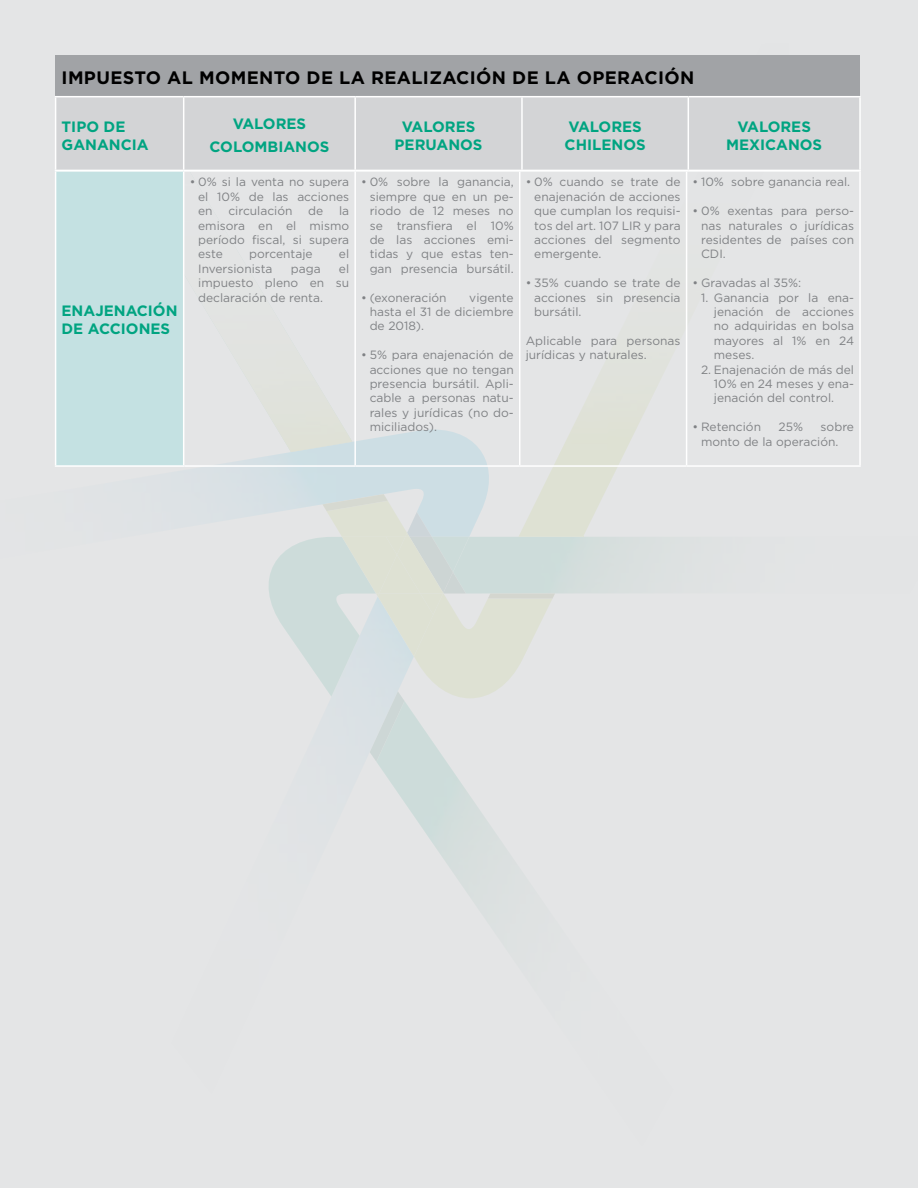
<style>
.page{position:relative;width:918px;height:1188px;background:#e4e5e6}
.page>*{position:absolute;margin:0;border:0;box-sizing:border-box;transform-origin:0 0}
.t1{font:700 18px "Gotham";letter-spacing:.02em;color:#000}
.t2{font:700 15px/18px "Gotham";color:#00a481}
.t3{font:12px/14.4px "Gotham";color:#808285;text-align:justify}
</style>
<div class="page">
<img style="left:184px;top:430px;width:305px;height:87px">
<img style="left:520px;top:172px;width:142px;height:365px">
<img style="left:184px;top:172px;width:168px;height:280px">
<img style="left:291px;top:442px;width:61px;height:10px">
<img style="left:322px;top:501px;width:231px;height:197px">
<img style="left:322px;top:504px;width:116px;height:153px">
<img style="left:342px;top:537px;width:37px;height:57px">
<img style="left:379px;top:537px;width:7px;height:57px">
<img style="left:405px;top:533px;width:38px;height:82px">
<img style="left:386px;top:537px;width:58px;height:57px">
<img style="left:397px;top:537px;width:46px;height:57px">
<img style="left:488px;top:593px;width:2px;height:6px">
<svg style="left:490px;top:593px;width:65px;height:6px"></svg>
<img style="left:370px;top:691px;width:35px;height:71px">
<img style="left:322px;top:494px;width:66px;height:17px">
<div style="left:56px;top:171px;width:128px;height:295px;background:#c4e1e2"></div>
<hr style="left:55px;top:170px;width:129px;height:2px;background:#fff">
<hr style="left:184px;top:170px;width:171px;height:2px;background:#fff">
<hr style="left:355px;top:170px;width:165px;height:2px;background:#fff">
<hr style="left:520px;top:170px;width:167px;height:2px;background:#fff">
<hr style="left:519px;top:172px;width:1px;height:293px;background:#fff">
<hr style="left:687px;top:170px;width:174px;height:2px;background:#fff">
<hr style="left:686px;top:172px;width:1px;height:293px;background:#fff">
<hr style="left:859px;top:172px;width:2px;height:293px;background:#fff">
<hr style="left:355px;top:465px;width:165px;height:2px;background:#fff">
<hr style="left:520px;top:465px;width:167px;height:2px;background:#fff">
<hr style="left:687px;top:465px;width:174px;height:2px;background:#fff">
<hr style="left:55px;top:172px;width:1px;height:293px;background:#fff">
<hr style="left:183px;top:172px;width:1px;height:293px;background:#fff">
<hr style="left:55px;top:465px;width:129px;height:2px;background:#fff">
<hr style="left:354px;top:172px;width:2px;height:293px;background:#fff">
<hr style="left:184px;top:465px;width:171px;height:2px;background:#fff">
<div style="left:56px;top:55px;width:804px;height:42px;background:#a1a3a6"></div>
<div style="left:57px;top:98px;width:802px;height:71px;background:#d3d4d6"></div>
<hr style="left:183px;top:97px;width:1px;height:73px;background:#fff">
<hr style="left:354px;top:97px;width:2px;height:73px;background:#fff">
<hr style="left:521px;top:97px;width:2px;height:73px;background:#fff">
<hr style="left:688px;top:97px;width:1px;height:73px;background:#fff">
<hr style="left:55px;top:96px;width:129px;height:1px;background:#fff">
<hr style="left:55px;top:97px;width:1px;height:73px;background:#fff">
<hr style="left:184px;top:96px;width:171px;height:1px;background:#fff">
<hr style="left:355px;top:96px;width:167px;height:1px;background:#fff">
<hr style="left:522px;top:96px;width:166px;height:1px;background:#fff">
<hr style="left:688px;top:96px;width:173px;height:1px;background:#fff">
<hr style="left:859px;top:97px;width:2px;height:73px;background:#fff">
<h1 class="t1" style="left:62px;top:67px;width:634px">IMPUESTO AL MOMENTO DE LA REALIZACIÓN DE LA OPERACIÓN</h1>
<p class="t2" style="left:62px;top:117px;width:65px">TI PO DE<br>GANANCIA</p>
<p class="t2" style="left:233px;top:114px;width:22px">VALOR</p>
<p class="t2" style="left:287px;top:114px;width:21px">ES</p>
<p class="t2" style="left:402px;top:117px;width:22px">VALOR</p>
<p class="t2" style="left:456px;top:117px;width:21px">ES</p>
<p class="t2" style="left:395px;top:135px;width:33px">PERUANO</p>
<p class="t2" style="left:473px;top:135px;width:11px">S</p>
<p class="t2" style="left:565px;top:117px;width:82px;text-align:right">ES<br>CHILENOS</p>
<p class="t2" style="left:737px;top:117px;width:22px">VALOR</p>
<p class="t2" style="left:791px;top:117px;width:21px">ES</p>
<p class="t2" style="left:568px;top:117px;width:22px">VALOR</p>
<p class="t2" style="left:726px;top:135px;width:46px">MEXICANO</p>
<p class="t2" style="left:813px;top:135px;width:11px">S</p>
<p class="t2" style="left:210px;top:138px;width:23px">COLOMBIANO</p>
<p class="t2" style="left:320px;top:138px;width:11px">S</p>
<p class="t2" style="left:62px;top:302px;width:64px;text-indent:34px">JENACIÓN<br>DE ACCION</p>
<p class="t2" style="left:62px;top:302px;width:12px">ENA</p>
<p class="t2" style="left:151px;top:320px;width:21px">ES</p>
<p class="t3" style="left:198px;top:175px;width:152px;text-indent:-9px">• 0% si la venta no supera el 10% de las acciones en</p>
<p class="t3" style="left:228px;top:204px;width:66px">circulación</p>
<p class="t3" style="left:308px;top:204px;width:17px">de</p>
<p class="t3" style="left:198px;top:204px;width:153px;text-indent:141px">la emisora en el mismo período fiscal, si supera este</p>
<p class="t3" style="left:249px;top:247px;width:65px">porcentaje</p>
<p class="t3" style="left:339px;top:247px;width:12px">el</p>
<p class="t3" style="left:198px;top:261px;width:76px">Inversionista</p>
<p class="t3" style="left:291px;top:261px;width:31px">paga</p>
<p class="t3" style="left:198px;top:261px;width:152px;text-indent:141px">el impuesto pleno en su declaración de renta.</p>
<p class="t3" style="left:370px;top:175px;width:146px;text-indent:-9px">• 0% sobre la ganancia, siempre que en un pe&shy;riodo de 12 meses no se transfiera el 10% de las acciones emi&shy;tidas y que estas ten&shy;gan presencia bursátil.</p>
<p class="t3" style="left:361px;top:290px;width:87px">• (exoneración</p>
<p class="t3" style="left:370px;top:290px;width:146px;text-indent:100px">vigente hasta el 31 de diciembre de 2018).</p>
<p class="t3" style="left:370px;top:348px;width:146px;text-indent:-9px">• 5% para enajenación de acciones que no tengan presencia bursátil. Apli&shy;cable a personas natu&shy;rales y jurídicas (no do&shy;miciliados).</p>
<p class="t3" style="left:534px;top:175px;width:148px;text-indent:-9px">• 0% cuando se trate de enajenación de acciones que cumplan los requisi&shy;tos del art. 107 LIR y para acciones del segmento emergente.</p>
<p class="t3" style="left:534px;top:276px;width:148px;text-indent:-9px">• 35% cuando se trate de acciones sin presencia bursátil.</p>
<p class="t3" style="left:526px;top:333px;width:156px">Aplicable para personas jurídicas y naturales.</p>
<p class="t3" style="left:693px;top:175px;width:159px">• 10% sobre ganancia real.</p>
<p class="t3" style="left:701px;top:204px;width:154px;text-indent:-9px">• 0% exentas para perso&shy;nas naturales o jurídicas residentes de países con CDI.</p>
<p class="t3" style="left:693px;top:276px;width:110px">• Gravadas al 35%:</p>
<p class="t3" style="left:714px;top:290px;width:142px;text-indent:-13px">1. Ganancia por la ena&shy;jenación de acciones no adquiridas en bolsa mayores al 1% en 24 meses.</p>
<p class="t3" style="left:714px;top:362px;width:142px;text-indent:-13px">2. Enajenación de más del 10% en 24 meses y ena&shy;jenación del control.</p>
<p class="t3" style="left:693px;top:420px;width:70px">• Retención</p>
<p class="t3" style="left:779px;top:420px;width:26px">25%</p>
<p class="t3" style="left:701px;top:420px;width:154px;text-indent:120px">sobre monto de la operación.</p>
</div>
